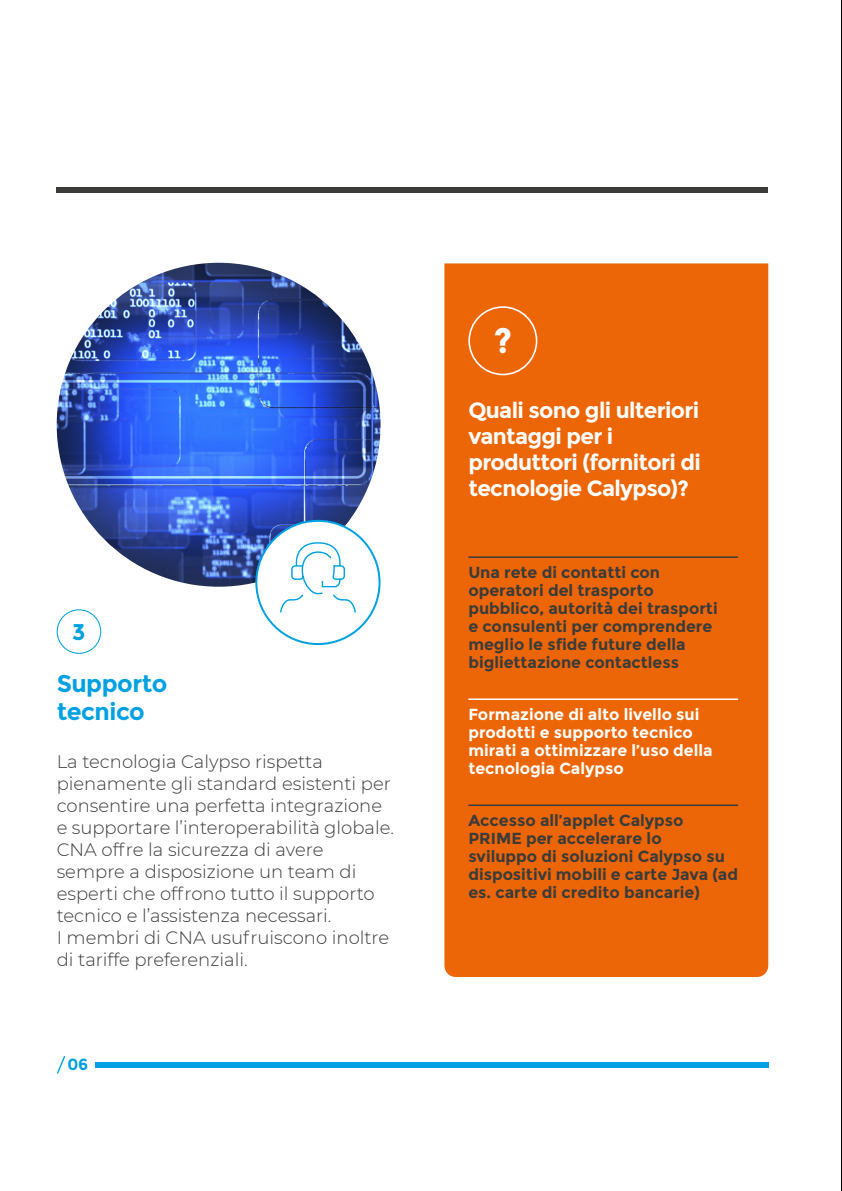
<style>
.page{position:relative;width:842px;height:1191px;background:#fff}
.page>*{position:absolute;margin:0;border:0;box-sizing:border-box;transform-origin:0 0}
.t1{font:700 35.2px "Montserrat";color:#fff}
.t2{font:700 24px/28px "Montserrat";letter-spacing:-.02em;color:#00a1e3}
.t3{font:700 22.8px "Montserrat";color:#00a1e3}
.t4{font:700 22px/26px "Montserrat";letter-spacing:-.03em;color:#fff}
.t5{font:300 18px/22px "Montserrat";color:#3b3b3a}
.t6{font:700 16px/18px "Montserrat";color:#3b3b3a}
.t7{font:700 16px/18px "Montserrat";color:#fff}
.t8{font:700 16px "Montserrat";color:#00a1e3}
</style>
<div class="page">
<hr style="left:841px;top:0;width:1px;height:1191px;background:#000">
<div style="left:95px;top:1062px;width:673px;height:5px;background:#00a1e3"></div>
<svg style="left:57px;top:1056px;width:8px;height:17px"></svg>
<img style="left:57px;top:263px;width:324px;height:323px;border-radius:162px">
<div style="left:57px;top:609px;width:44px;height:45px;border:1px solid #00a1e3;border-radius:50%"></div>
<div style="left:256px;top:521px;width:124px;height:123px;background:#fff;border-radius:50%"></div>
<svg style="left:280px;top:542px;width:76px;height:71px"></svg>
<div style="left:444px;top:263px;width:324px;height:714px;background:#ec6607"></div>
<hr style="left:468px;top:556px;width:270px;height:2px;background:#3b3b3a">
<hr style="left:468px;top:698px;width:270px;height:2px;background:#fff">
<hr style="left:468px;top:804px;width:270px;height:2px;background:#3b3b3a">
<div style="left:468px;top:306px;width:69px;height:69px;border:2px solid #fff;border-radius:50%"></div>
<div style="left:57px;top:187px;width:711px;height:6px;background:#3b3b3a"></div>
<p class="t3" style="left:72px;top:617px;width:15px">3</p>
<h2 class="t2" style="left:57px;top:670px;width:112px">Supporto tecnico</h2>
<p class="t5" style="left:57px;top:750px;width:339px">La tecnologia Calypso rispetta pienamente gli standard esistenti per consentire una perfetta integrazione e supportare l’interoperabilità globale.<br>CNA offre la sicurezza di avere sempre a disposizione un team di esperti che offrono tutto il supporto tecnico e l’assistenza necessari.<br>I membri di CNA usufruiscono inoltre di tariffe preferenziali.</p>
<p class="t8" style="left:68px;top:1054px;width:22px">06</p>
<h1 class="t1" style="left:494px;top:319px;width:20px">?</h1>
<p class="t4" style="left:468px;top:397px;width:234px">Quali sono gli ulteriori vantaggi per i produttori (fornitori di tecnologie Calypso)?</p>
<p class="t6" style="left:468px;top:563px;width:251px">Una rete di contatti con operatori del trasporto pubblico, autorità dei trasporti e consulenti per comprendere meglio le sfide future della bigliettazione contactless</p>
<p class="t7" style="left:468px;top:705px;width:246px">Formazione di alto livello sui prodotti e supporto tecnico mirati a ottimizzare l’uso della tecnologia Calypso</p>
<p class="t6" style="left:468px;top:811px;width:271px">Accesso all’applet Calypso<br>PRIME per accelerare lo<br>sviluppo di soluzioni Calypso su dispositivi mobili e carte Java (ad es. carte di credito bancarie)</p>
</div>
